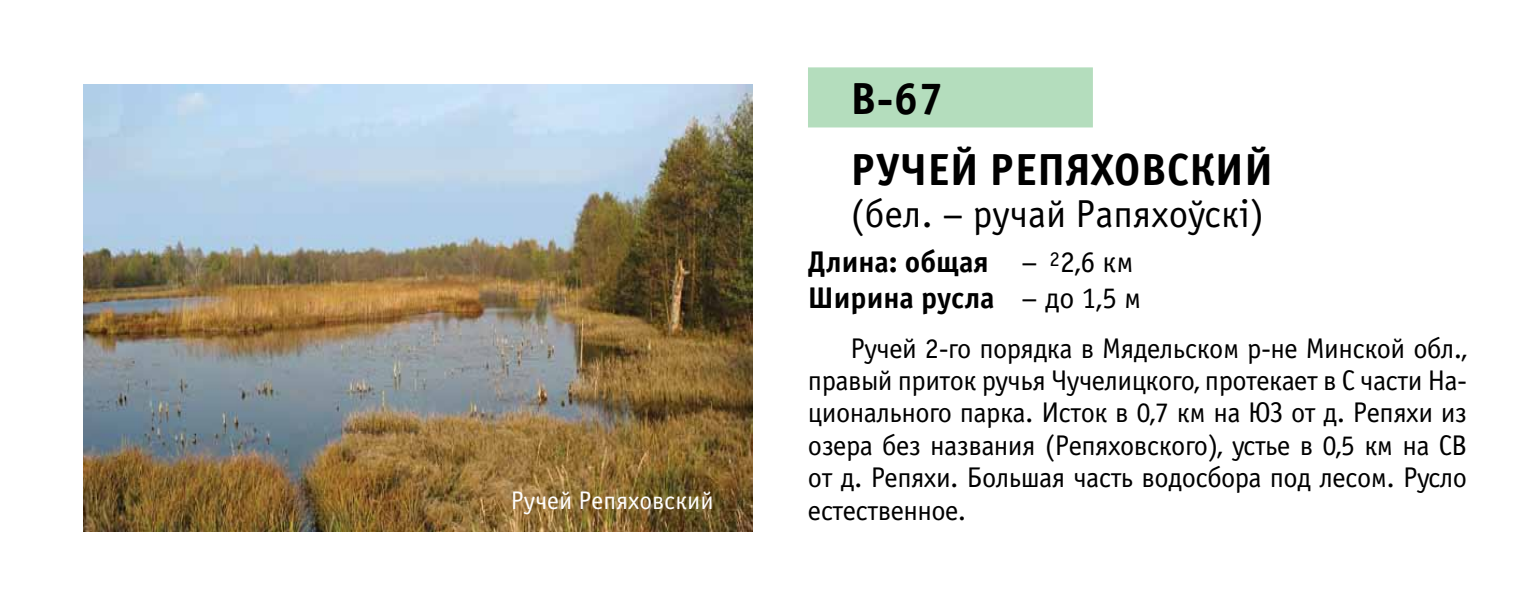
<style>
.page{position:relative;width:1524px;height:611px;background:#fff}
.page>*{position:absolute;margin:0;border:0;box-sizing:border-box;transform-origin:0 0}
.t1{font:700 45px/71.1px "Officina Sans C";color:#000}
.t2{font:39px "Officina Sans C";color:#000}
.t3{font:700 30px/36px "Officina Sans C";color:#000}
.t4{font:28.5px/32.4px "Officina Sans C";letter-spacing:-.02em;color:#000;text-align:justify}
.t5{font:25.5px "Officina Sans C";color:#fff}
.s1{font-weight:400}
</style>
<div class="page">
<div style="left:808px;top:67px;width:285px;height:60px;background:#b4ddbd"></div>
<img style="left:84px;top:84px;width:668px;height:447px">
<p class="t5" style="left:511px;top:486px;width:204px">Ручей Репяховский</p>
<h1 class="t1" style="left:850px;top:64px;width:424px">В-67<br>РУЧЕЙ РЕПЯХОВСКИ Й</h1>
<h2 class="t2" style="left:850px;top:193px;width:415px">(бел. – ручай Рапяхоўскі)</h2>
<p class="t3" style="left:808px;top:244px;width:335px">Длина: общая <span class="s1">–</span> <sup>2</sup><span class="s1">2,6 км<br></span>Ширина русла <span class="s1">– до 1,5 м</span></p>
<p class="t4" style="left:808px;top:332px;width:661px;text-indent:43px">Ручей 2-го порядка в Мядельском р-не Минской обл., правый приток ручья Чучелицкого, протекает в С части На&shy;ционального парка. Исток в 0,7 км на ЮЗ от д. Репяхи из озера без названия (Репяховского), устье в 0,5 км на СВ от д. Репяхи. Большая часть водосбора под лесом. Русло естественное.</p>
</div>
